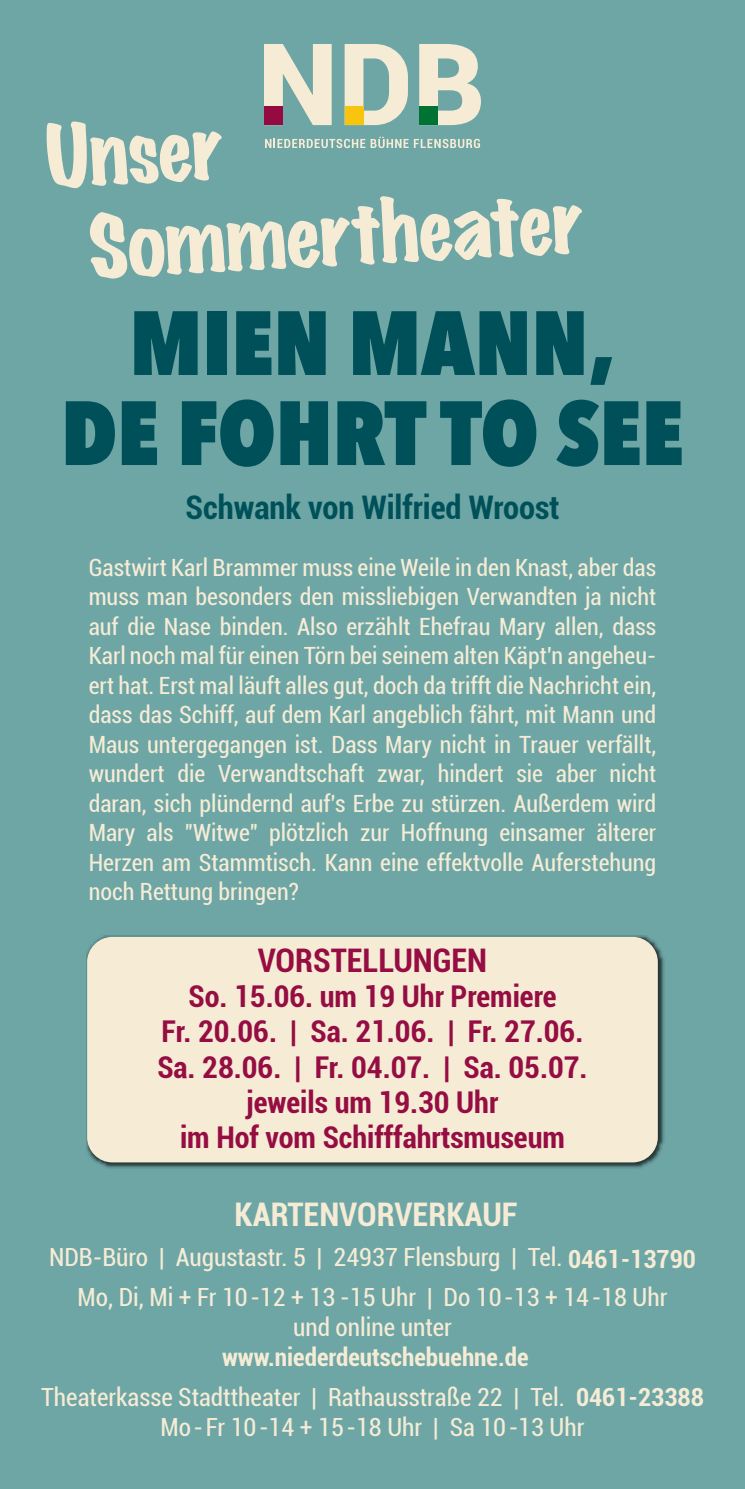
<style>
.page{position:relative;width:745px;height:1489px;background:#fff}
.page>*{position:absolute;margin:0;border:0;box-sizing:border-box;transform-origin:0 0}
.t1{font:800 90px/90px "Avenir Next Condensed";color:#00505a;text-align:center}
.t2{font:expanded 77.5px/92.5px "Marker Felt";color:#f6ecd6}
.t3{font:700 condensed 32.5px "Roboto";color:#00505a}
.t4{font:700 condensed 32.5px "Roboto";color:#f6ecd6}
.t5{font:700 condensed 32.5px "Roboto";color:#950d42}
.t6{font:700 condensed 30px/35px "Roboto";color:#950d42;text-align:center}
.t7{font:condensed 25px/40px "Roboto";color:#f6ecd6;text-align:center}
.t8{font:condensed 23.75px/29.5px "Roboto";color:#f6ecd6;text-align:justify}
.s1{font-weight:700}
</style>
<div class="page">
<div style="left:0;top:0;width:744px;height:1488px;background:#6da6a5"></div>
<img style="left:86px;top:935px;width:579px;height:234px">
<div style="left:87px;top:936px;width:570px;height:226px;background:#f6ecd6;border-radius:25px"></div>
<svg style="left:264px;top:44px;width:67px;height:81px"></svg>
<svg style="left:344px;top:44px;width:63px;height:81px"></svg>
<svg style="left:419px;top:44px;width:61px;height:81px"></svg>
<div style="left:264px;top:106px;width:19px;height:19px;background:#940a41"></div>
<div style="left:344px;top:106px;width:19px;height:19px;background:#f9c40e"></div>
<div style="left:419px;top:106px;width:19px;height:19px;background:#007233"></div>
<svg style="left:265px;top:137px;width:215px;height:11px"></svg>
<h2 class="t2" style="left:81px;top:108px;width:496px;text-indent:-39px;rotate:-3deg">Unser<br>Sommertheater</h2>
<h1 class="t1" style="left:61px;top:297px;width:623px">MIEN MANN,<br>DE FOHRT TO SEE</h1>
<h3 class="t3" style="left:185px;top:484px;width:375px">Schwank von Wilfried Wroost</h3>
<p class="t8" style="left:89px;top:552px;width:568px">Gastwirt Karl Brammer muss eine Weile in den Knast, aber das muss man besonders den missliebigen Verwandten ja nicht auf die Nase binden. Also erzählt Ehefrau Mary allen, dass Karl noch mal für einen Törn bei seinem alten Käpt'n angeheu&shy;ert hat. Erst mal läuft alles gut, doch da trifft die Nachricht ein, dass das Schiff, auf dem Karl angeblich fährt, mit Mann und Maus untergegangen ist. Dass Mary nicht in Trauer verfällt, wundert die Verwandtschaft zwar, hindert sie aber nicht daran, sich plündernd auf's Erbe zu stürzen. Außerdem wird Mary als "Witwe" plötzlich zur Hoffnung einsamer älterer Herzen am Stammtisch. Kann eine effektvolle Auferstehung noch Rettung bringen?</p>
<h3 class="t5" style="left:257px;top:938px;width:231px">VORSTELLUNGEN</h3>
<p class="t6" style="left:157px;top:978px;width:431px">So. 15.06. um 19 Uhr Premiere<br>Fr. 20.06. | Sa. 21.06. | Fr. 27.06.<br>Sa. 28.06. | Fr. 04.07. | Sa. 05.07. jeweils um 19.30 Uhr<br>im Hof vom Schifffahrtsmuseum</p>
<h3 class="t4" style="left:234px;top:1191px;width:284px">KARTENVORVERKAUF</h3>
<p class="t7" style="left:49px;top:1235px;width:648px">NDB-Büro | Augustastr. 5 | 24937 Flensburg | Tel. <span class="s1">0461-13790<br></span>Mo, Di, Mi + Fr 10 -12 + 13 -15 Uhr | Do 10 -13 + 14 -18 Uhr</p>
<p class="t7" style="left:293px;top:1305px;width:160px">und online unter</p>
<p class="t7" style="left:41px;top:1335px;width:663px"><span class="s1">www.niederdeutschebuehne.de<br></span>Theaterkasse Stadttheater | Rathausstraße 22 | Tel. <span class="s1">0461-23388</span></p>
<p class="t7" style="left:160px;top:1405px;width:425px">Mo - Fr 10 -14 + 15 -18 Uhr | Sa 10 -13 Uhr</p>
</div>
